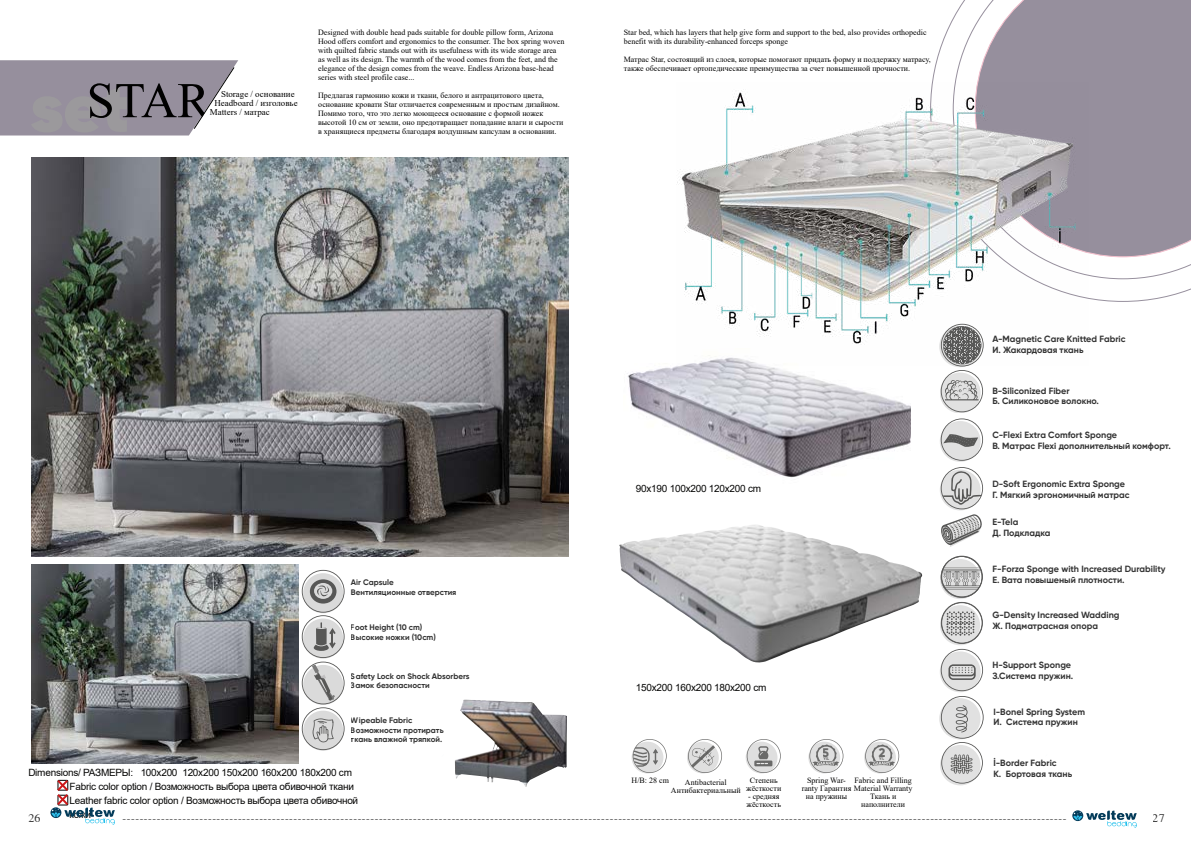
<style>
.page{position:relative;width:1191px;height:842px;background:#fff}
.page>*{position:absolute;margin:0;border:0;box-sizing:border-box;transform-origin:0 0}
.t1{font:50px "Times New Roman";color:#000}
.t2{font:800 12.5px "Gilroy";color:#575756}
.t3{font:12px "Minion Pro";color:#000}
.t4{font:12px "Times";color:#000}
.t5{font:10px/14.1px "Arial";letter-spacing:-.025em;color:#060605}
.t6{font:700 9px/10.8px "Gilroy";color:#000}
.t7{font:8.9px "Times New Roman";color:#000}
.t8{font:8px/9px "Times New Roman";color:#000}
.t9{font:700 8px/9.6px "Gilroy";color:#000}
.t10{font:800 4.1px "Gilroy";color:#575756}
.s1{font-family:"Gilroy";font-weight:800;font-size:68.8px;color:#9d9d9c}
</style>
<div class="page">
<svg style="left:0;top:60px;width:238px;height:76px;background:#a09aa6"></svg>
<img style="left:31px;top:157px;width:538px;height:399px">
<img style="left:455px;top:700px;width:112px;height:87px">
<img style="left:31px;top:564px;width:267px;height:199px">
<img style="left:628px;top:366px;width:283px;height:112px">
<svg style="left:932px;top:20px;width:259px;height:282px"></svg>
<svg style="left:952px;top:0;width:239px;height:279px"></svg>
<div style="left:974px;top:0;width:217px;height:257px;background:#968f9d"></div>
<img style="left:677px;top:83px;width:411px;height:283px">
<div style="left:631px;top:742px;width:32px;height:31px;background:#f6f6f6;border-radius:50%"></div>
<svg style="left:632px;top:739px;width:34px;height:34px"></svg>
<div style="left:687px;top:742px;width:32px;height:31px;background:#e1e1e1;border-radius:50%"></div>
<svg style="left:688px;top:739px;width:34px;height:34px"></svg>
<div style="left:745px;top:742px;width:32px;height:31px;background:#f8f8f8;border-radius:50%"></div>
<svg style="left:746px;top:739px;width:34px;height:34px"></svg>
<div style="left:864px;top:742px;width:32px;height:31px;background:#e6e6e6;border-radius:50%"></div>
<svg style="left:865px;top:739px;width:34px;height:34px"></svg>
<div style="left:808px;top:742px;width:32px;height:31px;background:#eee;border-radius:50%"></div>
<svg style="left:809px;top:739px;width:34px;height:34px"></svg>
<img style="left:619px;top:525px;width:300px;height:138px">
<div style="left:940px;top:745px;width:40px;height:40px;background:#e1e1e1;border-radius:50%"></div>
<div style="left:939px;top:698px;width:41px;height:41px;background:#ebebeb;border-radius:50%"></div>
<svg style="left:940px;top:418px;width:43px;height:43px"></svg>
<div style="left:939px;top:470px;width:41px;height:40px;background:#fbfbfb;border-radius:50%"></div>
<svg style="left:940px;top:467px;width:43px;height:80px"></svg>
<div style="left:939px;top:326px;width:41px;height:41px;background:#eaeaea;border-radius:50%"></div>
<svg style="left:940px;top:324px;width:43px;height:88px"></svg>
<svg style="left:940px;top:556px;width:43px;height:228px"></svg>
<svg style="left:302px;top:570px;width:42px;height:180px"></svg>
<svg style="left:51px;top:779px;width:64px;height:46px"></svg>
<svg style="left:1073px;top:811px;width:63px;height:17px"></svg>
<h1 class="t1" style="left:30px;top:65px;width:182px"><span class="s1">set</span>STAR</h1>
<p class="t7" style="left:221px;top:88px;width:75px">Storage / основание</p>
<p class="t7" style="left:214px;top:97px;width:85px">Headboard / изголовье</p>
<p class="t7" style="left:210px;top:106px;width:61px">Matters / матрас</p>
<p class="t8" style="left:318px;top:28px;width:248px">Designed with double head pads suitable for double pillow form, Arizona Hood offers comfort and ergonomics to the consumer. The box spring woven with quilted fabric stands out with its usefulness with its wide storage area as well as its design. The warmth of the wood comes from the feet, and the elegance of the design comes from the weave. Endless Arizona base-head series with steel profile case...</p>
<p class="t8" style="left:318px;top:91px;width:247px">Предлагая гармонию кожи и ткани, белого и антрацитового цвета, основание кровати Star отличается современным и простым дизайном.<br>Помимо того, что это легко моющееся основание с формой ножек высотой 10 см от земли, оно предотвращает попадание влаги и сырости в хранящиеся предметы благодаря воздушным капсулам в основании.</p>
<p class="t8" style="left:624px;top:28px;width:304px">Star bed, which has layers that help give form and support to the bed, also provides orthopedic benefit with its durability-enhanced forceps sponge</p>
<p class="t8" style="left:624px;top:55px;width:308px">Матрас Star, состоящий из слоев, которые помогают придать форму и поддержку матрасу, также обеспечивает ортопедические преимущества за счет повышенной прочности.</p>
<p class="t5" style="left:636px;top:481px;width:127px">90x190 100x200 120x200 cm</p>
<p class="t6" style="left:992px;top:334px;width:135px">A-Magnetic Care Knitted Fabric<br>И. Жакардовая ткань</p>
<p class="t6" style="left:992px;top:385px;width:108px">B-Siliconized Fiber<br>Б. Силиконовое волокно.</p>
<p class="t6" style="left:992px;top:430px;width:180px">C-Flexi Extra Comfort Sponge<br>В. Матрас Flexi дополнительный комфорт.</p>
<p class="t6" style="left:992px;top:478px;width:139px">D-Soft Ergonomic Extra Sponge<br>Г. Мягкий эргономичный матрас</p>
<p class="t6" style="left:992px;top:517px;width:60px">E-Tela<br>Д. Подкладка</p>
<p class="t6" style="left:992px;top:563px;width:175px">F-Forza Sponge with Increased Durability<br>Е. Вата повышеный плотности.</p>
<p class="t6" style="left:992px;top:609px;width:129px">G-Density Increased Wadding<br>Ж. Подматрасная опора</p>
<p class="t6" style="left:992px;top:659px;width:82px">H-Support Sponge<br>З.Система пружин.</p>
<p class="t6" style="left:993px;top:706px;width:93px">I-Bonel Spring System<br>И. Система пружин</p>
<p class="t6" style="left:993px;top:757px;width:80px">İ-Border Fabric<br>K. Бортовая ткань</p>
<p class="t9" style="left:351px;top:577px;width:107px">Air Capsule<br>Вентиляционные отверстия</p>
<p class="t9" style="left:351px;top:622px;width:86px">Foot Height (10 cm)<br>Высокие ножки (10cm)</p>
<p class="t9" style="left:351px;top:671px;width:120px">Safety Lock on Shock Absorbers<br>Замок безопасности</p>
<p class="t9" style="left:351px;top:715px;width:94px">Wipeable Fabric<br>Возможности протирать ткань влажной тряпкой.</p>
<p class="t5" style="left:636px;top:680px;width:132px">150x200 160x200 180x200 cm</p>
<h2 class="t2" style="left:878px;top:744px;width:8px">2</h2>
<h2 class="t2" style="left:823px;top:744px;width:8px">5</h2>
<p class="t10" style="left:823px;top:756px;width:7px">YIL</p>
<p class="t10" style="left:879px;top:756px;width:7px">YIL</p>
<p class="t5" style="left:70px;top:765px;width:290px;text-indent:-41px">Dimensions/ РАЗМЕРЫ: 100x200 120x200 150x200 160x200 180x200 cm Fabric color option / Возможность выбора цвета обивочной ткани Leather fabric color option / Возможность выбора цвета обивочной кожи</p>
<p class="t8" style="left:631px;top:776px;width:39px">H/В: 28 cm</p>
<p class="t8" style="left:746px;top:776px;width:37px;line-height:8px;text-align:center">Степень жёсткости</p>
<p class="t8" style="left:807px;top:775px;width:40px">Spring War-</p>
<p class="t8" style="left:801px;top:783px;width:112px">ranty Гарантия Material Warranty</p>
<p class="t8" style="left:806px;top:791px;width:43px">на пружины</p>
<p class="t8" style="left:854px;top:772px;width:59px;line-height:16px;text-align:center">Fabric and Filling<br>Ткань и</p>
<p class="t8" style="left:861px;top:799px;width:45px">наполнители</p>
<p class="t8" style="left:671px;top:778px;width:71px;line-height:8px;text-align:center">Antibacterial<br>Антибактериальный</p>
<p class="t8" style="left:746px;top:792px;width:36px;line-height:8px">- средняя жёсткость</p>
<h3 class="t4" style="left:28px;top:811px;width:13px">26</h3>
<p class="t3" style="left:122px;top:810px;width:946px">-----------------------------------------------------------------------------------------------------------------------------------------------------------------------------------------------------------------------------</p>
<h3 class="t4" style="left:1152px;top:811px;width:13px">27</h3>
</div>
